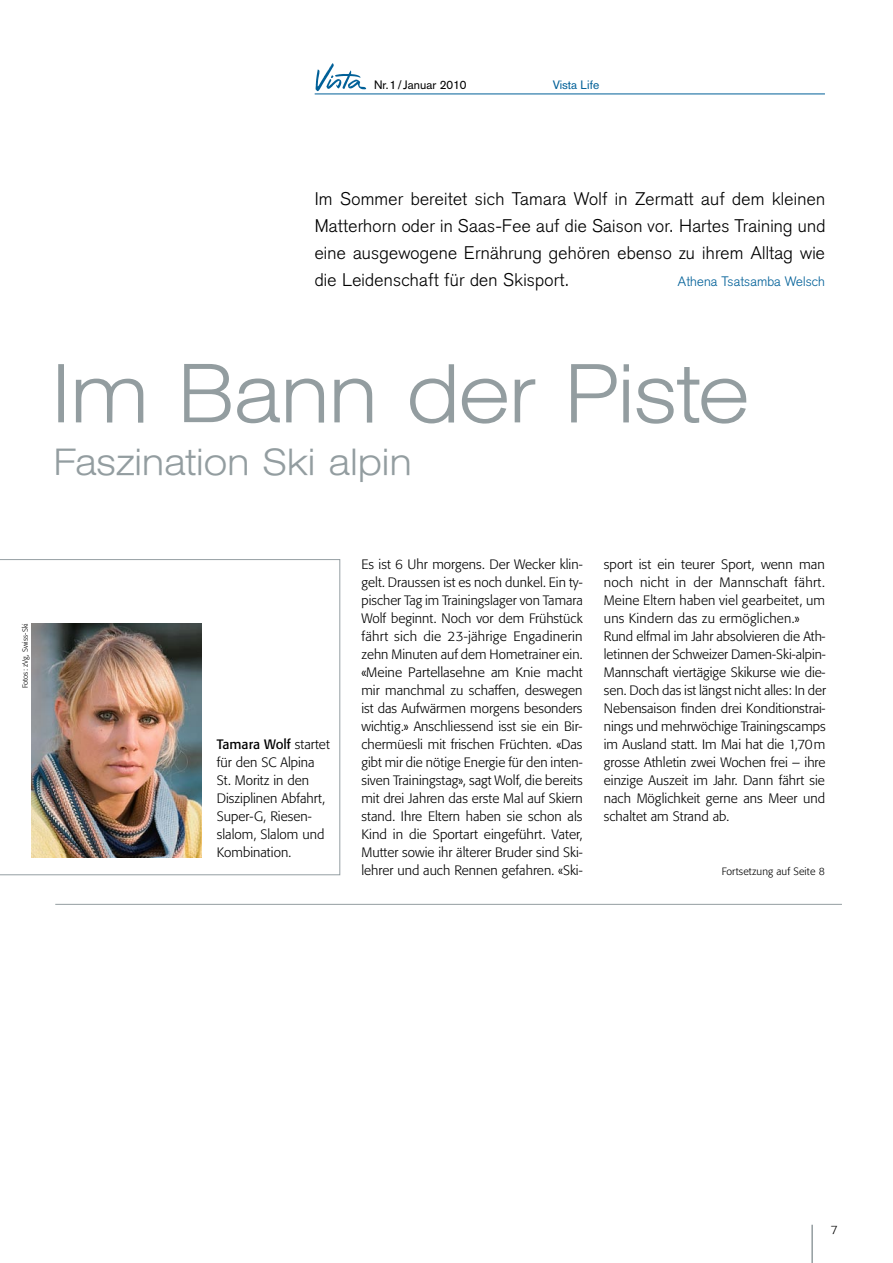
<style>
.page{position:relative;width:893px;height:1263px;background:#fff}
.page>*{position:absolute;margin:0;border:0;box-sizing:border-box;transform-origin:0 0}
.t1{font:300 expanded 82.5px "AK12";letter-spacing:-.005em;color:#939da0}
.t2{font:300 expanded 37.5px "AK12";letter-spacing:.005em;color:#939da0}
.t3{font:300 18px/27px "Akzidenz Grotesk";letter-spacing:.015em;color:#000;text-align:justify}
.t4{font:300 13.5px/18px "Formata BQ";color:#000}
.t5{font:300 13.5px "Akzidenz Grotesk";letter-spacing:.01em;color:#006098}
.t6{font:12px "Akzidenz Grotesk";color:#000}
.t7{font:12px "Akzidenz Grotesk";color:#006098}
.t8{font:300 12px "Formata BQ";color:#000}
.t9{font:300 10.5px "Formata BQ";letter-spacing:.01em;color:#000}
.t10{font:300 7.5px "Formata BQ";letter-spacing:.01em;color:#000}
.s1{font-weight:400}
</style>
<div class="page">
<hr style="left:811px;top:1225px;width:2px;height:38px;background:#939da0">
<img style="left:315px;top:63px;width:52px;height:29px">
<hr style="left:315px;top:94px;width:510px;height:1px;background:#006098">
<hr style="left:55px;top:904px;width:787px;height:1px;background:#939da0">
<svg style="left:1px;top:559px;width:339px;height:316px"></svg>
<img style="left:31px;top:623px;width:170px;height:234px">
<p class="t6" style="left:374px;top:78px;width:94px">Nr. 1 / Januar 2010</p>
<p class="t7" style="left:553px;top:78px;width:48px">Vista Life</p>
<h3 class="t3" style="left:315px;top:185px;width:512px">Im Sommer bereitet sich Tamara Wolf in Zermatt auf dem kleinen Matterhorn oder in Saas-Fee auf die Saison vor. Hartes Training und eine ausgewogene Ernährung gehören ebenso zu ihrem Alltag wie die Leidenschaft für den Skisport.</h3>
<p class="t5" style="left:678px;top:273px;width:149px">Athena Tsatsamba Welsch</p>
<h1 class="t1" style="left:51px;top:347px;width:698px">Im Bann der Piste</h1>
<h2 class="t2" style="left:53px;top:440px;width:360px">Faszination Ski alpin</h2>
<p class="t10" style="left:21px;top:688px;width:67px;rotate:-90deg">Fotos: zVg, Swiss-Ski</p>
<p class="t4" style="left:217px;top:735px;width:114px"><span class="s1">Tamara Wolf</span> startet für den SC Alpina<br>St. Moritz in den<br>Disziplinen Abfahrt,<br>Super-G, Riesen&shy;slalom, Slalom und<br>Kombination.</p>
<p class="t4" style="left:361px;top:556px;width:223px;text-align:justify">Es ist 6 Uhr morgens. Der Wecker klin&shy;gelt. Draussen ist es noch dunkel. Ein ty&shy;pischer Tag im Trainingslager von Tamara Wolf beginnt. Noch vor dem Frühstück fährt sich die 23-jährige Engadinerin zehn Minuten auf dem Hometrainer ein. «Meine Partellasehne am Knie macht mir manchmal zu schaffen, deswegen ist das Aufwärmen morgens besonders wichtig.» Anschlies send isst sie ein Bir&shy;chermüesli mit frischen Früchten. «Das gibt mir die nötige Energie für den inten&shy;siven Trainingstag», sagt Wolf, die bereits mit drei Jahren das erste Mal auf Skiern stand. Ihre Eltern haben sie schon als Kind in die Sportart eingeführt. Vater, Mutter sowie ihr älterer Bruder sind Ski&shy;lehrer und auch Rennen gefahren. «Ski-</p>
<p class="t4" style="left:604px;top:556px;width:224px">sport ist ein teurer Sport, wenn man noch nicht in der Mannschaft fährt.<br>Meine Eltern haben viel gearbeitet, um uns Kindern das zu ermöglichen.» Rund elfmal im Jahr absolvieren die Ath&shy;letinnen der Schweizer Damen-Ski-alpin-Mannschaft viertägige Skikurse wie die&shy;sen. Doch das ist längst nicht alles: In der Nebensaison finden drei Konditionstrai&shy;nings und mehrwöchige Trainingscamps im Ausland statt. Im Mai hat die 1,70 m grosse Athletin zwei Wochen frei – ihre einzige Auszeit im Jahr. Dann fährt sie nach Möglichkeit gerne ans Meer und schaltet am Strand ab.</p>
<p class="t9" style="left:722px;top:865px;width:105px">Fortsetzung auf Seite 8</p>
<p class="t8" style="left:831px;top:1222px;width:8px">7</p>
</div>
